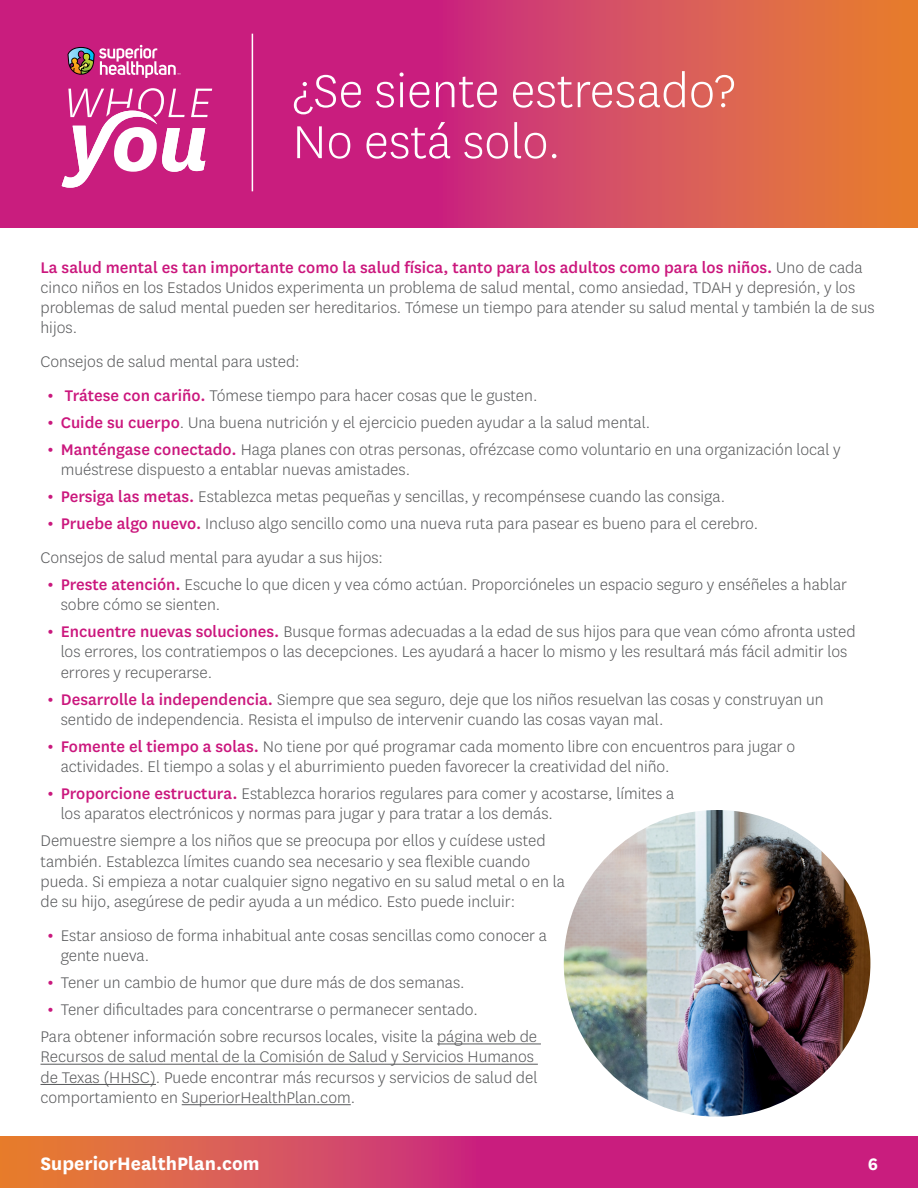
<style>
.page{position:relative;width:918px;height:1188px;background:#fff}
.page>*{position:absolute;margin:0;border:0;box-sizing:border-box;transform-origin:0 0}
.t1{font:300 54px/51px "Centene Sans";color:#fff}
.t2{font:700 21px "Centene Sans";color:#fff}
.t3{font:700 19.5px "Centene Sans";color:#fff}
.t4{font:300 18px/20.2px "Centene Sans";color:#58595b}
.s1{font-weight:500;color:#cb177d}
.s2{font-weight:500;font-style:italic;font-size:21px;color:#c9187d}
</style>
<div class="page">
<svg style="left:0;top:0;width:918px;height:228px;background:#d23f68"></svg>
<svg style="left:62px;top:88px;width:150px;height:100px"></svg>
<hr style="left:252px;top:34px;width:1px;height:157px;background:#fff">
<svg style="left:68px;top:45px;width:112px;height:33px;background:#c55b93"></svg>
<svg style="left:0;top:1137px;width:918px;height:51px;background:#d13c6a"></svg>
<hr style="left:437px;top:1044px;width:104px;height:1px;background:#58595b">
<hr style="left:40px;top:1064px;width:498px;height:1px;background:#58595b">
<hr style="left:40px;top:1084px;width:116px;height:1px;background:#58595b">
<hr style="left:182px;top:1104px;width:169px;height:1px;background:#58595b">
<img style="left:564px;top:810px;width:306px;height:307px;border-radius:153px">
<h2 class="t1" style="left:293px;top:64px;width:445px">¿Se siente estresado?<br>No está solo.</h2>
<p class="t4" style="left:40px;top:257px;width:836px"><span class="s1">La salud mental es tan importante como la salud física, tanto para los adultos como para los niños.</span> Uno de cada cinco niños en los Estados Unidos experimenta un problema de salud mental, como ansiedad, TDAH y depresión, y los problemas de salud mental pueden ser hereditarios. Tómese un tiempo para atender su salud mental y también la de sus hijos.</p>
<p class="t4" style="left:40px;top:351px;width:261px">Consejos de salud mental para usted:</p>
<p class="t4" style="left:47px;top:385px;width:492px"><span class="s2">•</span> <span class="s1">Trátese con cariño.</span> Tómese tiempo para hacer cosas que le gusten.</p>
<p class="t4" style="left:47px;top:412px;width:605px"><span class="s2">•</span> <span class="s1">Cuide su cuerpo</span>. Una buena nutrición y el ejercicio pueden ayudar a la salud mental.</p>
<p class="t4" style="left:61px;top:439px;width:782px;text-indent:-13px"><span class="s2">•</span> <span class="s1">Manténgase conectado.</span> Haga planes con otras personas, ofrézcase como voluntario en una organización local y muéstrese dispuesto a entablar nuevas amistades.</p>
<p class="t4" style="left:47px;top:486px;width:679px"><span class="s2">•</span> <span class="s1">Persiga las metas.</span> Establezca metas pequeñas y sencillas, y recompénsese cuando las consiga.</p>
<p class="t4" style="left:47px;top:513px;width:712px"><span class="s2">•</span> <span class="s1">Pruebe algo nuevo.</span> Incluso algo sencillo como una nueva ruta para pasear es bueno para el cerebro.</p>
<p class="t4" style="left:40px;top:547px;width:344px">Consejos de salud mental para ayudar a sus hijos:</p>
<p class="t4" style="left:61px;top:574px;width:788px;text-indent:-14px"><span class="s2">•</span> <span class="s1">Preste atención.</span> Escuche lo que dicen y vea cómo actúan. Proporcióneles un espacio seguro y enséñeles a hablar sobre cómo se sienten.</p>
<p class="t4" style="left:61px;top:621px;width:796px;text-indent:-14px"><span class="s2">•</span> <span class="s1">Encuentre nuevas soluciones.</span> Busque formas adecuadas a la edad de sus hijos para que vean cómo afronta usted los errores, los contratiempos o las decepciones. Les ayudará a hacer lo mismo y les resultará más fácil admitir los errores y recuperarse.</p>
<p class="t4" style="left:61px;top:689px;width:764px;text-indent:-14px"><span class="s2">•</span> <span class="s1">Desarrolle la independencia.</span> Siempre que sea seguro, deje que los niños resuelvan las cosas y construyan un sentido de independencia. Resista el impulso de intervenir cuando las cosas vayan mal.</p>
<p class="t4" style="left:61px;top:736px;width:736px;text-indent:-14px"><span class="s2">•</span> <span class="s1">Fomente el tiempo a solas.</span> No tiene por qué programar cada momento libre con encuentros para jugar o actividades. El tiempo a solas y el aburrimiento pueden favorecer la creatividad del niño.</p>
<p class="t4" style="left:61px;top:783px;width:615px;text-indent:-14px"><span class="s2">•</span> <span class="s1">Proporcione estructura.</span> Establezca horarios regulares para comer y acostarse, límites a los aparatos electrónicos y normas para jugar y para tratar a los demás.</p>
<p class="t4" style="left:40px;top:830px;width:526px">Demuestre siempre a los niños que se preocupa por ellos y cuídese usted también. Establezca límites cuando sea necesario y sea flexible cuando pueda. Si empieza a notar cualquier signo negativo en su salud metal o en la de su hijo, asegúrese de pedir ayuda a un médico. Esto puede incluir:</p>
<p class="t4" style="left:61px;top:925px;width:488px;text-indent:-14px"><span class="s2">•</span> Estar ansioso de forma inhabitual ante cosas sencillas como conocer a gente nueva.</p>
<p class="t4" style="left:47px;top:972px;width:419px"><span class="s2">•</span> Tener un cambio de humor que dure más de dos semanas.</p>
<p class="t4" style="left:47px;top:999px;width:432px"><span class="s2">•</span> Tener dificultades para concentrarse o permanecer sentado.</p>
<p class="t4" style="left:40px;top:1026px;width:499px">Para obtener información sobre recursos locales, visite la página web de Recursos de salud mental de la Comisión de Salud y Servicios Humanos de Texas (HHSC). Puede encontrar más recursos y servicios de salud del comportamiento en SuperiorHealthPlan.com.</p>
<p class="t2" style="left:40px;top:1149px;width:221px">SuperiorHealthPlan.com</p>
<p class="t3" style="left:868px;top:1151px;width:12px">6</p>
</div>
